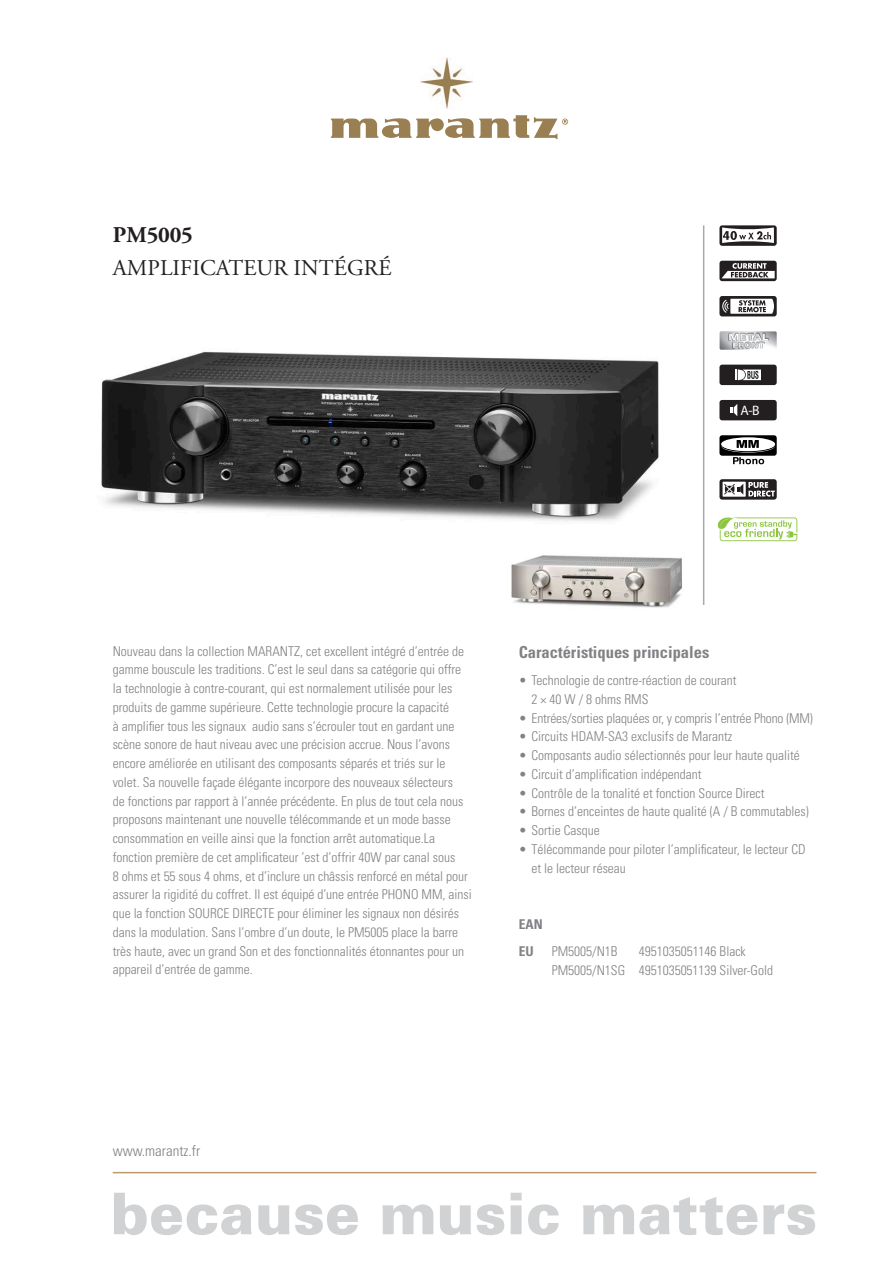
<style>
.page{position:relative;width:893px;height:1263px;background:#fff}
.page>*{position:absolute;margin:0;border:0;box-sizing:border-box;transform-origin:0 0}
.t1{font:22.5px "Adobe Garamond Pro";letter-spacing:.005em;color:#231f20}
.t2{font:700 22.5px "Adobe Garamond Pro";letter-spacing:-.01em;color:#231f20}
.t3{font:700 condensed 16.5px "Univers";color:#808285}
.t4{font:300 condensed 15px "Univers";color:#808285}
.t5{font:700 13.65px "Futura";color:#fff}
.t6{font:300 condensed 13.5px/18.8px "Univers";color:#808285}
.t7{font:700 condensed 13.5px/27.3px "Univers";color:#808285}
</style>
<div class="page">
<img style="left:101px;top:351px;width:558px;height:170px">
<div style="left:719px;top:261px;width:58px;height:20px;background:linear-gradient(to right,#231f20,#231f20);border-radius:3px"></div>
<svg style="left:721px;top:263px;width:54px;height:15px"></svg>
<svg style="left:719px;top:296px;width:58px;height:20px"></svg>
<svg style="left:722px;top:299px;width:52px;height:15px"></svg>
<div style="left:719px;top:435px;width:58px;height:21px;background:#000;border-radius:3px"></div>
<svg style="left:721px;top:439px;width:54px;height:14px"></svg>
<div style="left:721px;top:438px;width:54px;height:14px;border:1px solid #000;border-radius:50%"></div>
<div style="left:721px;top:437px;width:54px;height:14px;background:#fff;border-radius:50%"></div>
<svg style="left:737px;top:440px;width:22px;height:8px"></svg>
<svg style="left:733px;top:457px;width:31px;height:7px"></svg>
<div style="left:719px;top:365px;width:58px;height:20px;background:#231f20;border-radius:3px"></div>
<svg style="left:735px;top:369px;width:26px;height:12px"></svg>
<img style="left:719px;top:331px;width:58px;height:19px">
<img style="left:511px;top:555px;width:171px;height:53px">
<div style="left:719px;top:479px;width:58px;height:21px;background:#231f20;border-radius:3px"></div>
<div style="left:723px;top:482px;width:23px;height:15px;background:#fff"></div>
<svg style="left:724px;top:482px;width:51px;height:15px"></svg>
<div style="left:719px;top:400px;width:58px;height:20px;background:#231f20;border-radius:3px"></div>
<svg style="left:730px;top:404px;width:7px;height:12px"></svg>
<hr style="left:703px;top:225px;width:1px;height:380px;background:#a8a9ad">
<div style="left:719px;top:225px;width:58px;height:21px;background:#231f20;border-radius:3px"></div>
<svg style="left:722px;top:227px;width:52px;height:16px"></svg>
<svg style="left:114px;top:1193px;width:138px;height:42px"></svg>
<svg style="left:258px;top:1205px;width:31px;height:30px"></svg>
<svg style="left:295px;top:1204px;width:63px;height:31px"></svg>
<svg style="left:382px;top:1204px;width:51px;height:30px"></svg>
<svg style="left:440px;top:1205px;width:31px;height:30px"></svg>
<svg style="left:477px;top:1204px;width:27px;height:31px"></svg>
<svg style="left:511px;top:1193px;width:11px;height:41px"></svg>
<svg style="left:528px;top:1204px;width:31px;height:31px"></svg>
<svg style="left:583px;top:1197px;width:174px;height:38px"></svg>
<svg style="left:763px;top:1204px;width:52px;height:31px"></svg>
<hr style="left:113px;top:1172px;width:703px;height:1px;background:#bc9b69">
<svg style="left:331px;top:115px;width:237px;height:24px"></svg>
<img style="left:421px;top:57px;width:51px;height:51px">
<svg style="left:717px;top:517px;width:80px;height:24px"></svg>
<h1 class="t2" style="left:113px;top:221px;width:82px">PM5005</h1>
<h1 class="t1" style="left:113px;top:255px;width:280px">AMPLIFICATEUR INTÉGRÉ</h1>
<p class="t5" style="left:740px;top:402px;width:21px">A-B</p>
<p class="t6" style="left:113px;top:641px;width:361px">Nouveau dans la collection MARANTZ, cet excellent intégré d’entrée de gamme bouscule les traditions. C’est le seul dans sa catégorie qui offre la technologie à contre-courant, qui est normalement utilisée pour les produits de gamme supérieure. Cette technologie procure la capacité<br>à amplifier tous les signaux audio sans s’écrouler tout en gardant une scène sonore de haut niveau avec une précision accrue. Nous l’avons encore améliorée en utilisant des composants séparés et triés sur le volet. Sa nouvelle façade élégante incorpore des nouveaux sélecteurs<br>de fonctions par rapport à l’année précédente. En plus de tout cela nous proposons maintenant une nouvelle télécommande et un mode basse consommation en veille ainsi que la fonction arrêt automatique.La fonction première de cet amplificateur ’est d’offrir 40W par canal sous<br>8 ohms et 55 sous 4 ohms, et d’inclure un châssis renforcé en métal pour assurer la rigidité du coffret. Il est équipé d’une entrée PHONO MM, ainsi que la fonction SOURCE DIRECTE pour éliminer les signaux non désirés dans la modulation. Sans l’ombre d’un doute, le PM5005 place la barre très haute, avec un grand Son et des fonctionnalités étonnantes pour un appareil d’entrée de gamme.</p>
<p class="t3" style="left:519px;top:642px;width:192px">Caractéristiques principales</p>
<p class="t6" style="left:531px;top:671px;width:207px;text-indent:-13px">• Technologie de contre-réaction de courant<br>2 × 40 W / 8 ohms RMS</p>
<p class="t6" style="left:519px;top:708px;width:296px">• Entrées/sorties plaquées or, y compris l’entrée Phono (MM)</p>
<p class="t6" style="left:519px;top:727px;width:215px">• Circuits HDAM-SA3 exclusifs de Marantz</p>
<p class="t6" style="left:519px;top:746px;width:283px">• Composants audio sélectionnés pour leur haute qualité</p>
<p class="t6" style="left:519px;top:765px;width:184px">• Circuit d’amplification indépendant</p>
<p class="t6" style="left:519px;top:783px;width:247px">• Contrôle de la tonalité et fonction Source Direct</p>
<p class="t6" style="left:519px;top:802px;width:292px">• Bornes d’enceintes de haute qualité (A / B commutables)</p>
<p class="t6" style="left:519px;top:821px;width:82px">• Sortie Casque</p>
<p class="t6" style="left:531px;top:840px;width:276px;text-indent:-13px">• Télécommande pour piloter l’amplificateur, le lecteur CD et le lecteur réseau</p>
<p class="t7" style="left:519px;top:910px;width:26px">EAN<br>EU</p>
<p class="t6" style="left:552px;top:942px;width:223px;text-indent:87px">4951035051146 Black<br>PM5005/N1SG 4951035051139 Silver-Gold</p>
<p class="t6" style="left:552px;top:942px;width:67px">PM5005/N1B</p>
<p class="t4" style="left:113px;top:1141px;width:89px">www.marantz.fr</p>
</div>
